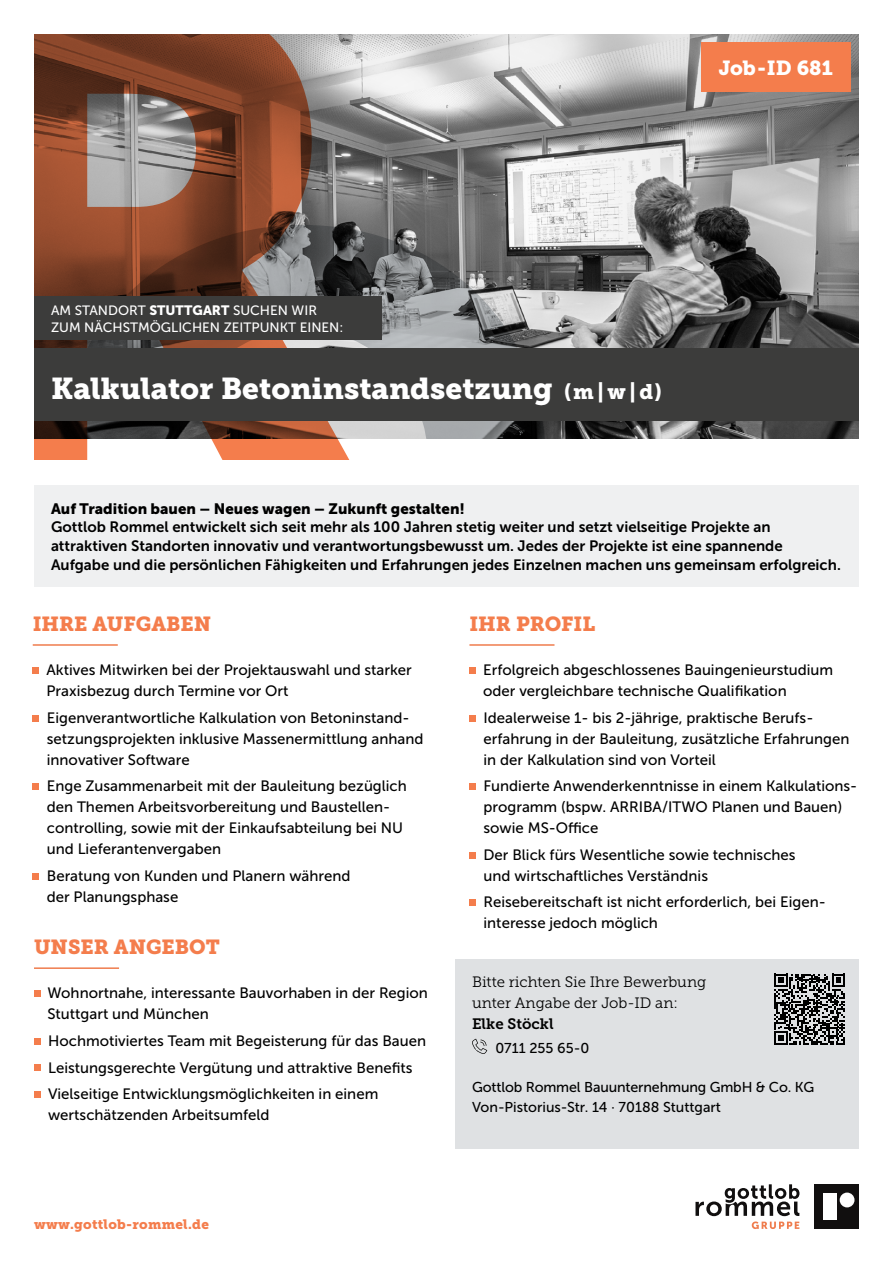
<style>
.page{position:relative;width:893px;height:1263px;background:#fff}
.page>*{position:absolute;margin:0;border:0;box-sizing:border-box;transform-origin:0 0}
.Job-Beschreibung_fett{font:30px "Museo Slab 900";color:#fff}
.Subheadlines{font:20.25px "Museo Slab 900";color:#f47d4c}
.JOB-ID{font:20.25px "Museo Slab 900";color:#fff}
.Auflistungen__Bulletpoints{font:15px/21px "Museo Sans 500";color:#000}
.EInleitungskasten_Rommel{font:15px/18.8px "Museo Sans 700";color:#000}
.Headline_Kasten_Kontakt_Museo_slab_10Pt{font:15px/21px "Museo Slab 300";color:#000}
.Kontaktdaten_Kasten{font:14.25px/19.5px "Museo Sans 500";letter-spacing:-.01em;color:#000}
.Standortbeschreibung{font:13.5px/16.5px "Museo Sans 500";color:#fff}
.t1{font:13.5px "Museo Slab 900";letter-spacing:.02em;color:#f47d4c}
.s1{font-family:"Museo Sans 900"}
.s2{font-size:21px}
.s3{font-family:"Museo Slab 700"}
</style>
<div class="page">
<svg style="left:695px;top:1184px;width:104px;height:45px"></svg>
<div style="left:814px;top:1184px;width:45px;height:45px;background:#110f0f"></div>
<div style="left:840px;top:1192px;width:14px;height:15px;background:#fff;border-radius:50%"></div>
<div style="left:823px;top:1193px;width:14px;height:27px;background:#fff"></div>
<img style="left:350px;top:34px;width:509px;height:404px">
<hr style="left:469px;top:644px;width:85px;height:2px;background:#ef7c4d">
<div style="left:469px;top:667px;width:7px;height:7px;background:#f47d4c"></div>
<div style="left:469px;top:715px;width:7px;height:6px;background:#f47d4c"></div>
<div style="left:469px;top:783px;width:7px;height:7px;background:#f47d4c"></div>
<div style="left:469px;top:852px;width:7px;height:6px;background:#f47d4c"></div>
<div style="left:469px;top:899px;width:7px;height:7px;background:#f47d4c"></div>
<hr style="left:33px;top:644px;width:85px;height:2px;background:#ef7c4d">
<div style="left:33px;top:667px;width:6px;height:7px;background:#f47d4c"></div>
<svg style="left:33px;top:715px;width:6px;height:6px"></svg>
<div style="left:33px;top:783px;width:6px;height:7px;background:#f47d4c"></div>
<svg style="left:33px;top:873px;width:6px;height:6px"></svg>
<hr style="left:34px;top:967px;width:85px;height:2px;background:#ef7c4d">
<div style="left:34px;top:990px;width:6px;height:7px;background:#f47d4c"></div>
<svg style="left:34px;top:1038px;width:6px;height:6px"></svg>
<div style="left:34px;top:1064px;width:6px;height:7px;background:#f47d4c"></div>
<svg style="left:34px;top:1091px;width:6px;height:6px"></svg>
<div style="left:34px;top:485px;width:825px;height:102px;background:#eff0f1"></div>
<div style="left:455px;top:959px;width:404px;height:189px;background:#dfe1e3"></div>
<svg style="left:472px;top:1039px;width:15px;height:15px"></svg>
<svg style="left:774px;top:974px;width:71px;height:71px"></svg>
<svg style="left:34px;top:34px;width:316px;height:425px;background:#936653"></svg>
<svg style="left:59px;top:225px;width:487px;height:213px;background:#76655e"></svg>
<div style="left:34px;top:349px;width:825px;height:72px;background:#3c3c3b"></div>
<div style="left:34px;top:297px;width:348px;height:43px;background:#3c3c3b"></div>
<div style="left:701px;top:43px;width:149px;height:49px;background:#f47d4c"></div>
<p class="JOB-ID" style="left:719px;top:56px;width:115px">Job-ID 681</p>
<p class="Standortbeschreibung" style="left:51px;top:302px;width:294px">AM STANDORT <span class="s1">STUTTGART</span> SUCHEN WIR<br>ZUM NÄCHSTMÖGLICHEN ZEITPUNKT EINEN:</p>
<p class="Job-Beschreibung_fett" style="left:51px;top:371px;width:612px">Kalkulator Betoninstandsetzung <span class="s2">(m | w | d)</span></p>
<p class="EInleitungskasten_Rommel" style="left:51px;top:499px;width:791px"><span class="s1">Auf Tradition bauen – Neues wagen – Zukunft gestalten!<br></span>Gottlob Rommel entwickelt sich seit mehr als 100 Jahren stetig weiter und setzt vielseitige Projekte an attraktiven Standorten innovativ und verantwortungsbewusst um. Jedes der Projekte ist eine spannende Aufgabe und die persönlichen Fähigkeiten und Erfahrungen jedes Einzelnen machen uns gemeinsam erfolgreich.</p>
<p class="Subheadlines" style="left:33px;top:612px;width:180px">IHRE AUFGABEN</p>
<p class="Auflistungen__Bulletpoints" style="left:46px;top:660px;width:367px">Aktives Mitwirken bei der Projektauswahl und starker<br>Praxisbezug durch Termine vor Ort</p>
<p class="Auflistungen__Bulletpoints" style="left:47px;top:707px;width:378px">Eigenverantwortliche Kalkulation von Betoninstand&shy;setzungsprojekten inklusive Massenermittlung anhand innovativer Software</p>
<p class="Auflistungen__Bulletpoints" style="left:47px;top:776px;width:361px">Enge Zusammenarbeit mit der Bauleitung bezüglich den Themen Arbeitsvorbereitung und Baustellen&shy;controlling, sowie mit der Einkaufsabteilung bei NU und Lieferantenvergaben</p>
<p class="Auflistungen__Bulletpoints" style="left:47px;top:865px;width:305px">Beratung von Kunden und Planern während der Planungsphase</p>
<p class="Subheadlines" style="left:34px;top:935px;width:187px">UNSER ANGEBOT</p>
<p class="Auflistungen__Bulletpoints" style="left:47px;top:983px;width:382px">Wohnortnahe, interessante Bauvorhaben in der Region<br>Stuttgart und München</p>
<p class="Auflistungen__Bulletpoints" style="left:48px;top:1030px;width:380px">Hochmotiviertes Team mit Begeisterung für das Bauen</p>
<p class="Auflistungen__Bulletpoints" style="left:48px;top:1057px;width:366px">Leistungsgerechte Vergütung und attraktive Benefits</p>
<p class="Auflistungen__Bulletpoints" style="left:48px;top:1083px;width:332px">Vielseitige Entwicklungsmöglichkeiten in einem wertschätzenden Arbeitsumfeld</p>
<p class="t1" style="left:34px;top:1216px;width:176px">www.gottlob-rommel.de</p>
<p class="Subheadlines" style="left:469px;top:612px;width:127px">IHR PROFIL</p>
<p class="Auflistungen__Bulletpoints" style="left:483px;top:660px;width:351px">Erfolgreich abgeschlossenes Bauingenieurstudium oder vergleichbare technische Qualifikation</p>
<p class="Auflistungen__Bulletpoints" style="left:484px;top:707px;width:367px">Idealerweise 1- bis 2-jährige, praktische Berufs&shy;erfahrung in der Bauleitung, zusätzliche Erfahrungen in der Kalkulation sind von Vorteil</p>
<p class="Auflistungen__Bulletpoints" style="left:484px;top:776px;width:375px">Fundierte Anwenderkenntnisse in einem Kalkulations&shy;programm (bspw. ARRIBA/ITWO Planen und Bauen) sowie MS-Office</p>
<p class="Auflistungen__Bulletpoints" style="left:484px;top:844px;width:314px">Der Blick fürs Wesentliche sowie technisches und wirtschaftliches Verständnis</p>
<p class="Auflistungen__Bulletpoints" style="left:484px;top:892px;width:344px">Reisebereitschaft ist nicht erforderlich, bei Eigen&shy;interesse jedoch möglich</p>
<p class="Headline_Kasten_Kontakt_Museo_slab_10Pt" style="left:472px;top:972px;width:236px">Bitte richten Sie Ihre Bewerbung unter Angabe der Job-ID an:<br><span class="s3">Elke Stöckl</span></p>
<p class="Kontaktdaten_Kasten" style="left:495px;top:1038px;width:96px">0711 255 65-0</p>
<p class="Kontaktdaten_Kasten" style="left:472px;top:1077px;width:344px">Gottlob Rommel Bauunternehmung GmbH &amp; Co. KG<br>Von-Pistorius-Str. 14 · 70188 Stuttgart</p>
</div>
